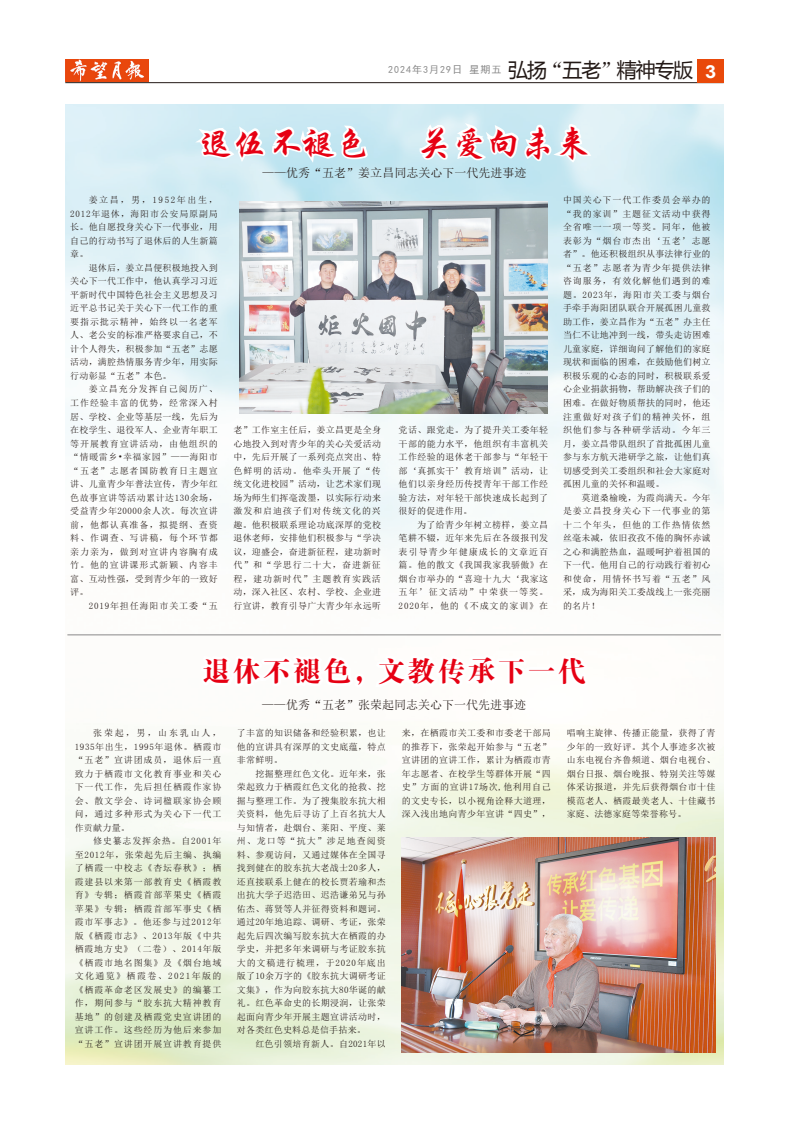
<style>
.page{position:relative;width:789px;height:1123px;background:#fff}
.page>*{position:absolute;margin:0;border:0;box-sizing:border-box;transform-origin:0 0}
.t1{font:36px "G s k a 0 0 h";letter-spacing:-.05em;color:#e60013}
.t2{font:28px "FZDBSJW GB1 0";letter-spacing:.075em;color:#e60013}
.t3{font:12px "Sim Sun";color:#231916}
.t4{font:10px "Sim Hei";letter-spacing:.1em;color:#898989}
.t5{font:9px/13.5px "Sim Sun";letter-spacing:.035em;color:#231916;text-align:justify}
.t6{font:9px "Sim Sun";letter-spacing:.095em;color:#231916}
.s1{font-family:"Microsoft Ya Hei";font-size:20px;color:#231916}
.s2{font-family:"Sim Sun";font-size:20px;color:#231916}
.s3{font-family:"Arial";font-weight:700;font-size:18px;color:#fff}
.s4{font-size:20px;color:#fff}
</style>
<div class="page">
<hr style="left:65px;top:82px;width:658px;height:1px;background:#231916">
<div style="left:697px;top:60px;width:26px;height:23px;background:#e9490a"></div>
<img style="left:65px;top:60px;width:84px;height:21px">
<img style="left:65px;top:105px;width:658px;height:959px">
<hr style="left:67px;top:634px;width:653px;height:1px;background:#898989">
<svg style="left:198px;top:591px;width:392px;height:104px"></svg>
<img style="left:401px;top:837px;width:314px;height:215px">
<img style="left:239px;top:201px;width:308px;height:212px">
<svg style="left:188px;top:115px;width:183px;height:53px"></svg>
<svg style="left:417px;top:111px;width:176px;height:53px"></svg>
<p class="t4" style="left:388px;top:65px;width:329px">2024年3月29日 星期五 <span class="s1">弘扬</span><span class="s2">“</span><span class="s1">五老</span><span class="s2">”</span><span class="s1">精神专版</span> <span class="s3">3</span><span class="s4">3</span></p>
<h1 class="t1" style="left:198px;top:125px;width:174px">退伍不褪色</h1>
<h1 class="t1" style="left:417px;top:125px;width:174px">关爱向未来</h1>
<h3 class="t3" style="left:262px;top:166px;width:266px">——优秀“五老”姜立昌同志关心下一代先进事迹</h3>
<p class="t5" style="left:70px;top:193px;width:149px;text-indent:18px">姜立昌，男，1952年出生，2012年退休，海阳市公安局原副局长。他自愿投身关心下一代事业，用自己的行动书写了退休后的人生新篇章。</p>
<p class="t5" style="left:70px;top:261px;width:149px;text-indent:18px">退休后，姜立昌便积极地投入到关心下一代工作中，他认真学习习近平新时代中国特色社会主义思想及习近平总书记关于关心下一代工作的重要指示批示精神，始终以一名老军人、老公安的标准严格要求自己，不计个人得失，积极参加“五老”志愿活动，满腔热情服务青少年，用实际行动彰显“五老”本色。</p>
<p class="t5" style="left:70px;top:382px;width:149px;text-indent:18px">姜立昌充分发挥自己阅历广、工作经验丰富的优势，经常深入村居、学校、企业等基层一线，先后为在校学生、退役军人、企业青年职工等开展教育宣讲活动，由他组织的“情暖雷乡•幸福家园”——海阳市“五老”志愿者国防教育日主题宣讲、儿童青少年普法宣传，青少年红色故事宣讲等活动累计达130余场，受益青少年20000余人次。每次宣讲前，他都认真准备，拟提纲、查资料、作调查、写讲稿，每个环节都亲力亲为，做到对宣讲内容胸有成竹。他的宣讲课形式新颖、内容丰富、互动性强，受到青少年的一致好评。</p>
<p class="t6" style="left:89px;top:601px;width:130px">2019年担任海阳市关工委“五</p>
<p class="t5" style="left:233px;top:423px;width:149px">老”工作室主任后，姜立昌更是全身心地投入到对青少年的关心关爱活动中，先后开展了一系列亮点突出、特色鲜明的活动。他牵头开展了“传统文化进校园”活动，让艺术家们现场为师生们挥毫泼墨，以实际行动来激发和启迪孩子们对传统文化的兴趣。他积极联系理论功底深厚的党校退休老师，安排他们积极参与“学决议，迎盛会，奋进新征程，建功新时代”和“学思行二十大，奋进新征程，建功新时代”主题教育实践活动，深入社区、农村、学校、企业进行宣讲，教育引导广大青少年永远听</p>
<p class="t5" style="left:398px;top:423px;width:151px">党话、跟党走。为了提升关工委年轻干部的能力水平，他组织有丰富机关工作经验的退休老干部参与“年轻干部‘真抓实干’教育培训”活动，让他们以亲身经历传授青年干部工作经验方法，对年轻干部快速成长起到了很好的促进作用。</p>
<p class="t5" style="left:398px;top:518px;width:151px;text-indent:18px">为了给青少年树立榜样，姜立昌笔耕不辍，近年来先后在各级报刊发表引导青少年健康成长的文章近百篇。他的散文《我国我家我骄傲》在烟台市举办的“喜迎十九大‘我家这五年’征文活动”中荣获一等奖。2020年，他的《不成文的家训》在</p>
<p class="t5" style="left:562px;top:193px;width:149px">中国关心下一代工作委员会举办的“我的家训”主题征文活动中获得全省唯一一项一等奖。同年，他被表彰为“烟台市杰出‘五老’志愿者”。他还积极组织从事法律行业的“五老”志愿者为青少年提供法律咨询服务，有效化解他们遇到的难题。2023年，海阳市关工委与烟台手牵手海阳团队联合开展孤困儿童救助工作，姜立昌作为“五老”办主任当仁不让地冲到一线，带头走访困难儿童家庭，详细询问了解他们的家庭现状和面临的困难，在鼓励他们树立积极乐观的心态的同时，积极联系爱心企业捐款捐物，帮助解决孩子们的困难。在做好物质帮扶的同时，他还注重做好对孩子们的精神关怀，组织他们参与各种研学活动。今年三月，姜立昌带队组织了首批孤困儿童参与东方航天港研学之旅，让他们真切感受到关工委组织和社会大家庭对孤困儿童的关怀和温暖。</p>
<p class="t5" style="left:562px;top:490px;width:149px;text-indent:18px">莫道桑榆晚，为霞尚满天。今年是姜立昌投身关心下一代事业的第十二个年头，但他的工作热情依然丝毫未减，依旧孜孜不倦的胸怀赤诚之心和满腔热血，温暖呵护着祖国的下一代。他用自己的行动践行着初心和使命，用情怀书写着“五老”风采，成为海阳关工委战线上一张亮丽的名片！</p>
<h2 class="t2" style="left:202px;top:656px;width:384px">退休不褪色，文教传承下一代</h2>
<h3 class="t3" style="left:262px;top:698px;width:265px">——优秀“五老”张荣起同志关心下一代先进事迹</h3>
<p class="t5" style="left:75px;top:726px;width:148px;text-indent:18px">张荣起，男，山东乳山人，1935年出生，1995年退休。栖霞市“五老”宣讲团成员，退休后一直致力于栖霞市文化教育事业和关心下一代工作，先后担任栖霞作家协会、散文学会、诗词楹联家协会顾问，通过多种形式为关心下一代工作贡献力量。</p>
<p class="t5" style="left:75px;top:834px;width:148px;text-indent:18px">修史纂志发挥余热。自2001年至2012年，张荣起先后主编、执编了栖霞一中校志《杏坛春秋》；栖霞建县以来第一部教育史《栖霞教育》专辑；栖霞首部苹果史《栖霞苹果》专辑；栖霞首部军事史《栖霞市军事志》。他还参与过2012年版《栖霞市志》、2013年版《中共栖霞地方史》（二卷）、2014年版《栖霞市地名图集》及《烟台地域文化通览》栖霞卷、2021年版的《栖霞革命老区发展史》的编纂工作，期间参与“胶东抗大精神教育基地”的创建及栖霞党史宣讲团的宣讲工作。这些经历为他后来参加“五老”宣讲团开展宣讲教育提供</p>
<p class="t5" style="left:237px;top:726px;width:150px">了丰富的知识储备和经验积累，也让他的宣讲具有深厚的文史底蕴，特点非常鲜明。</p>
<p class="t5" style="left:237px;top:766px;width:150px;text-indent:18px">挖掘整理红色文化。近年来，张荣起致力于栖霞红色文化的抢救、挖掘与整理工作。为了搜集胶东抗大相关资料，他先后寻访了上百名抗大人与知情者，赴烟台、莱阳、平度、莱州、龙口等“抗大”涉足地查阅资料、参观访问，又通过媒体在全国寻找到健在的胶东抗大老战士20多人，还直接联系上健在的校长贾若瑜和杰出抗大学子迟浩田、迟浩谦弟兄与孙佑杰、蒋贤等人并征得资料和题词。通过20年地追踪、调研、考证，张荣起先后四次编写胶东抗大在栖霞的办学史，并把多年来调研与考证胶东抗大的文稿进行梳理，于2020年底出版了10余万字的《胶东抗大调研考证文集》，作为向胶东抗大80华诞的献礼。红色革命史的长期浸润，让张荣起面向青少年开展主题宣讲活动时，对各类红色史料总是信手拈来。</p>
<p class="t5" style="left:255px;top:1036px;width:132px">红色引领培育新人。自2021年以</p>
<p class="t5" style="left:401px;top:726px;width:150px">来，在栖霞市关工委和市委老干部局的推荐下，张荣起开始参与“五老”宣讲团的宣讲工作，累计为栖霞市青年志愿者、在校学生等群体开展“四史”方面的宣讲17场次,他利用自己的文史专长，以小视角诠释大道理，深入浅出地向青少年宣讲“四史”，</p>
<p class="t5" style="left:566px;top:726px;width:150px">唱响主旋律、传播正能量，获得了青少年的一致好评。其个人事迹多次被山东电视台齐鲁频道、烟台电视台、烟台日报、烟台晚报、特别关注等媒体采访报道，并先后获得烟台市十佳模范老人、栖霞最美老人、十佳藏书家庭、法德家庭等荣誉称号。</p>
</div>
